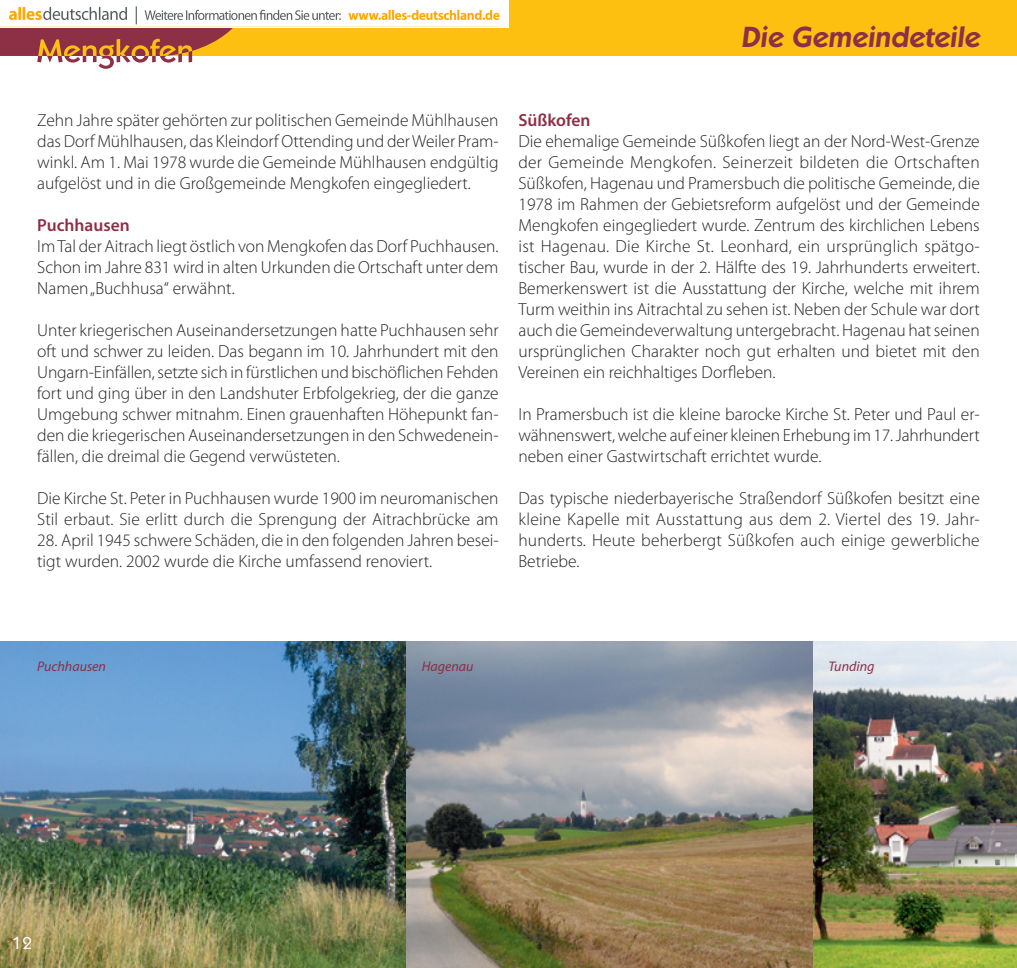
<style>
.page{position:relative;width:1017px;height:968px;background:#fff}
.page>*{position:absolute;margin:0;border:0;box-sizing:border-box;transform-origin:0 0}
.t1{font:italic 600 28px "Koblenz";color:#8d2f45}
.t2{font:300 17.5px/21px "Myriad Pro";color:#231f20;text-align:justify}
.t3{font:600 17.5px "Myriad Pro";color:#8d2f45}
.t4{font:16.62px "Koblenz";color:#fff}
.t5{font:italic 14px "Myriad Pro";color:#8d2f45}
</style>
<div class="page">
<img style="left:0;top:641px;width:1017px;height:326px">
<div style="left:0;top:0;width:1017px;height:56px;background:#fdc011"></div>
<svg style="left:0;top:27px;width:257px;height:42px"></svg>
<img style="left:0;top:0;width:508px;height:27px">
<h1 class="t1" style="left:741px;top:20px;width:240px">Die Gemeindeteile</h1>
<p class="t2" style="left:37px;top:110px;width:463px">Zehn Jahre später gehörten zur politischen Gemeinde Mühlhausen das Dorf Mühlhausen, das Kleindorf Ottending und derWeiler Pram&shy;winkl. Am 1. Mai 1978 wurde die Gemeinde Mühlhausen endgültig aufgelöst und in die Großgemeinde Mengkofen eingegliedert.</p>
<p class="t3" style="left:37px;top:214px;width:94px">Puchhausen</p>
<p class="t2" style="left:37px;top:236px;width:463px">ImTal der Aitrach liegt östlich von Mengkofen das Dorf Puchhausen.<br>Schon im Jahre 831 wird in alten Urkunden die Ortschaft unter dem Namen„Buchhusa“ erwähnt.</p>
<p class="t2" style="left:37px;top:320px;width:463px">Unter kriegerischen Auseinandersetzungen hatte Puchhausen sehr oft und schwer zu leiden. Das begann im 10. Jahrhundert mit den Ungarn-Einfällen, setzte sich in fürstlichen und bischöflichen Fehden fort und ging über in den Landshuter Erbfolgekrieg, der die ganze Umgebung schwer mitnahm. Einen grauenhaften Höhepunkt fan&shy;den die kriegerischen Auseinandersetzungen in den Schwedenein&shy;fällen, die dreimal die Gegend verwüsteten.</p>
<p class="t2" style="left:37px;top:488px;width:463px">Die Kirche St. Peter in Puchhausen wurde 1900 im neuromanischen<br>Stil erbaut. Sie erlitt durch die Sprengung der Aitrachbrücke am</p>
<p class="t2" style="left:37px;top:530px;width:463px">28. April 1945 schwere Schäden, die in den folgenden Jahren besei&shy;tigt wurden. 2002 wurde die Kirche umfassend renoviert.</p>
<p class="t3" style="left:518px;top:109px;width:74px">Süßkofen</p>
<p class="t2" style="left:518px;top:131px;width:463px">Die ehemalige Gemeinde Süßkofen liegt an der Nord-West-Grenze der Gemeinde Mengkofen. Seinerzeit bildeten die Ortschaften Süßkofen, Hagenau und Pramersbuch die politische Gemeinde, die 1978 im Rahmen der Gebietsreform aufgelöst und der Gemeinde Mengkofen eingegliedert wurde. Zentrum des kirchlichen Lebens ist Hagenau. Die Kirche St. Leonhard, ein ursprünglich spätgo&shy;tischer Bau, wurde in der 2. Hälfte des 19. Jahrhunderts erweitert.<br>Bemerkenswert ist die Ausstattung der Kirche, welche mit ihrem Turm weithin ins Aitrachtal zu sehen ist. Neben der Schule war dort auch die Gemeindeverwaltung untergebracht. Hagenau hat seinen ursprünglichen Charakter noch gut erhalten und bietet mit den Vereinen ein reichhaltiges Dorfleben.</p>
<p class="t2" style="left:518px;top:404px;width:463px">In Pramersbuch ist die kleine barocke Kirche St. Peter und Paul er&shy;wähnenswert, welche auf einer kleinen Erhebung im 17.Jahrhundert neben einer Gastwirtschaft errichtet wurde.</p>
<p class="t2" style="left:518px;top:488px;width:463px">Das typische niederbayerische Straßendorf Süßkofen besitzt eine kleine Kapelle mit Ausstattung aus dem 2. Viertel des 19. Jahr&shy;hunderts. Heute beherbergt Süßkofen auch einige gewerbliche Betriebe.</p>
<p class="t5" style="left:37px;top:657px;width:70px">Puchhausen</p>
<p class="t5" style="left:422px;top:657px;width:53px">Hagenau</p>
<p class="t5" style="left:828px;top:657px;width:48px">Tunding</p>
<p class="t4" style="left:12px;top:932px;width:22px">1 2</p>
</div>
